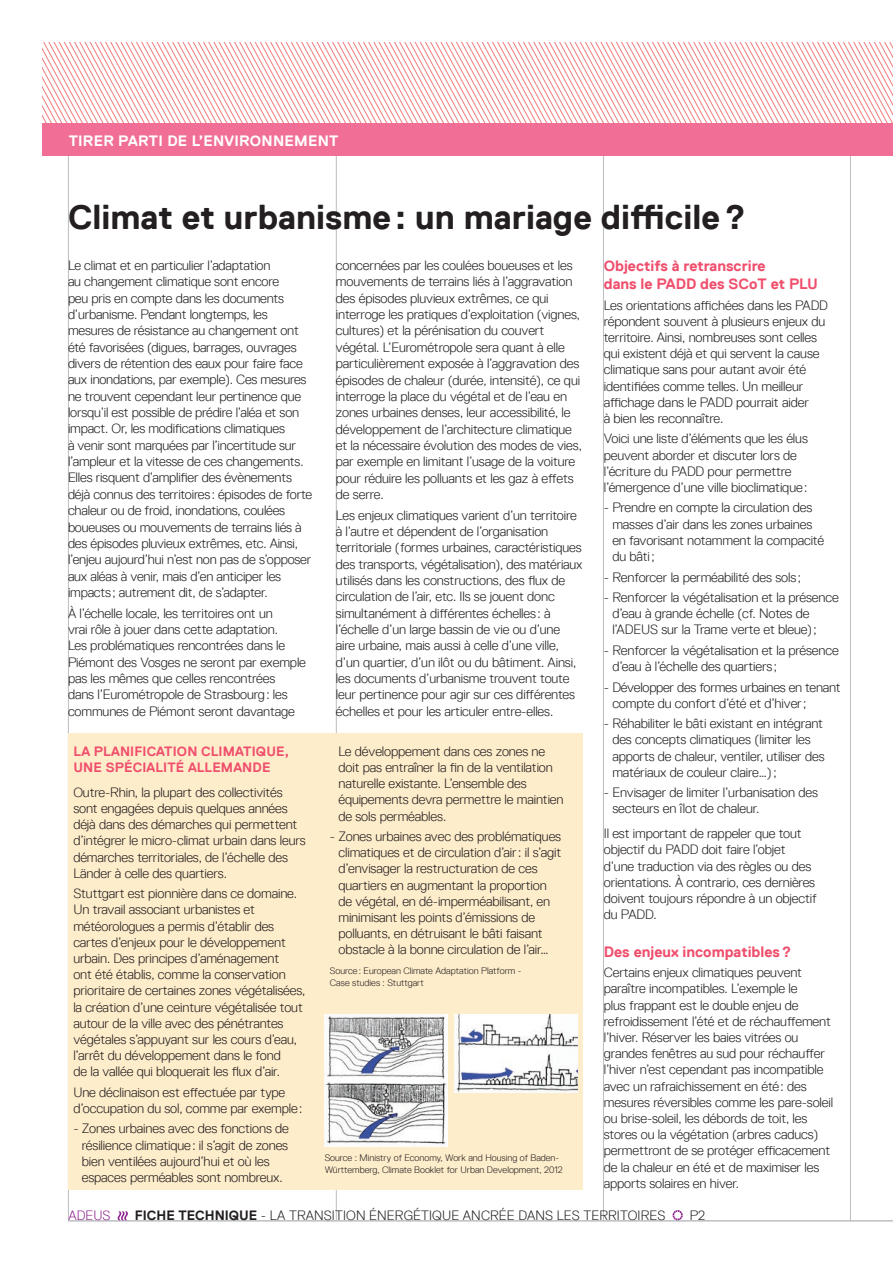
<style>
.page{position:relative;width:893px;height:1263px;background:#fff}
.page>*{position:absolute;margin:0;border:0;box-sizing:border-box;transform-origin:0 0}
.t1{font:700 34.5px "Replica";color:#231f20}
.t2{font:700 15px/18px "Replica";color:#ef4f6d}
.t3{font:700 15px "Replica";letter-spacing:.015em;color:#fff}
.t4{font:300 13.5px/16.2px "Replica";letter-spacing:-.01em;color:#231f20}
.t5{font:300 13.5px "Replica";letter-spacing:.01em;color:#231f20}
.t6{font:700 13.5px/16.2px "Replica";letter-spacing:.01em;color:#ef4f6d}
.t7{font:300 13.5px "Replica";color:#90268f}
.t8{font:300 9.45px/11.4px "Replica";color:#231f20}
.s1{font-weight:700}
</style>
<div class="page">
<hr style="left:603px;top:98px;width:1px;height:1123px;background:#bcbdc0">
<hr style="left:850px;top:98px;width:1px;height:1123px;background:#bcbdc0">
<hr style="left:336px;top:98px;width:1px;height:1123px;background:#bcbdc0">
<hr style="left:68px;top:98px;width:1px;height:1123px;background:#bcbdc0">
<hr style="left:68px;top:1220px;width:825px;height:1px;background:#bcbdc0">
<svg style="left:118px;top:1211px;width:10px;height:9px"></svg>
<svg style="left:672px;top:1210px;width:11px;height:10px"></svg>
<div style="left:43px;top:122px;width:850px;height:33px;background:#f16f96"></div>
<svg style="left:43px;top:43px;width:850px;height:80px"></svg>
<div style="left:68px;top:733px;width:515px;height:456px;background:#feedcb"></div>
<img style="left:455px;top:1015px;width:122px;height:77px">
<img style="left:324px;top:1015px;width:124px;height:131px">
<p class="t3" style="left:69px;top:132px;width:271px">TIRER PARTI DE L’ENVIRONNEMENT</p>
<h1 class="t1" style="left:68px;top:198px;width:680px">Climat et urbanisme: un mariage difficile?</h1>
<p class="t4" style="left:68px;top:257px;width:246px">Le climat et en particulier l’adaptation<br>au changement climatique sont encore<br>peu pris en compte dans les documents d’urbanisme. Pendant longtemps, les mesures de résistance au changement ont été favorisées (digues, barrages, ouvrages divers de rétention des eaux pour faire face aux inondations, par exemple). Ces mesures ne trouvent cependant leur pertinence que lorsqu’il est possible de prédire l’aléa et son impact. Or, les modifications climatiques<br>à venir sont marquées par l’incertitude sur l’ampleur et la vitesse de ces changements.<br>Elles risquent d’amplifier des évènements déjà connus des territoires: épisodes de forte chaleur ou de froid, inondations, coulées boueuses ou mouvements de terrains liés à des épisodes pluvieux extrêmes, etc. Ainsi, l’enjeu aujourd’hui n’est non pas de s’opposer aux aléas à venir, mais d’en anticiper les impacts; autrement dit, de s’adapter.</p>
<p class="t4" style="left:68px;top:605px;width:240px">À l’échelle locale, les territoires ont un<br>vrai rôle à jouer dans cette adaptation.<br>Les problématiques rencontrées dans le Piémont des Vosges ne seront par exemple pas les mêmes que celles rencontrées<br>dans l’Eurométropole de Strasbourg: les communes de Piémont seront davantage</p>
<p class="t2" style="left:604px;top:257px;width:216px">Objectifs à retranscrire<br>dans le PADD des SCoT et PLU</p>
<p class="t4" style="left:604px;top:297px;width:226px">Les orientations affichées dans les PADD répondent souvent à plusieurs enjeux du territoire. Ainsi, nombreuses sont celles qui existent déjà et qui servent la cause climatique sans pour autant avoir été identifiées comme telles. Un meilleur affichage dans le PADD pourrait aider<br>à bien les reconnaître.</p>
<p class="t4" style="left:604px;top:431px;width:206px">Voici une liste d’éléments que les élus peuvent aborder et discuter lors de l’écriture du PADD pour permettre l’émergence d’une ville bioclimatique:</p>
<p class="t4" style="left:612px;top:500px;width:213px;text-indent:-9px">- Prendre en compte la circulation des masses d’air dans les zones urbaines en favorisant notamment la compacité du bâti;</p>
<p class="t4" style="left:604px;top:569px;width:199px">- Renforcer la perméabilité des sols;</p>
<p class="t4" style="left:612px;top:589px;width:228px;text-indent:-9px">- Renforcer la végétalisation et la présence d’eau à grande échelle (cf. Notes de l’ADEUS sur la Trame verte et bleue);</p>
<p class="t4" style="left:612px;top:642px;width:228px;text-indent:-9px">- Renforcer la végétalisation et la présence d’eau à l’échelle des quartiers;</p>
<p class="t4" style="left:612px;top:679px;width:230px;text-indent:-9px">- Développer des formes urbaines en tenant compte du confort d’été et d’hiver;</p>
<p class="t4" style="left:612px;top:715px;width:214px;text-indent:-9px">- Réhabiliter le bâti existant en intégrant des concepts climatiques (limiter les apports de chaleur, ventiler, utiliser des matériaux de couleur claire…);</p>
<p class="t4" style="left:612px;top:784px;width:207px;text-indent:-9px">- Envisager de limiter l’urbanisation des secteurs en îlot de chaleur.</p>
<p class="t4" style="left:604px;top:825px;width:215px">Il est important de rappeler que tout objectif du PADD doit faire l’objet d’une traduction via des règles ou des orientations. À contrario, ces dernières doivent toujours répondre à un objectif du PADD.</p>
<p class="t2" style="left:604px;top:942px;width:189px">Des enjeux incompatibles?</p>
<p class="t4" style="left:604px;top:964px;width:231px">Certains enjeux climatiques peuvent paraître incompatibles. L’exemple le<br>plus frappant est le double enjeu de refroidissement l’été et de réchauffement l’hiver. Réserver les baies vitrées ou grandes fenêtres au sud pour réchauffer l’hiver n’est cependant pas incompatible avec un rafraichissement en été: des mesures réversibles comme les pare-soleil ou brise-soleil, les débords de toit, les stores ou la végétation (arbres caducs) permettront de se protéger efficacement de la chaleur en été et de maximiser les apports solaires en hiver.</p>
<p class="t4" style="left:336px;top:257px;width:247px">concernées par les coulées boueuses et les mouvements de terrains liés à l’aggravation des épisodes pluvieux extrêmes, ce qui interroge les pratiques d’exploitation (vignes, cultures) et la pérénisation du couvert végétal. L’Eurométropole sera quant à elle particulièrement exposée à l’aggravation des épisodes de chaleur (durée, intensité), ce qui interroge la place du végétal et de l’eau en zones urbaines denses, leur accessibilité, le développement de l’architecture climatique et la nécessaire évolution des modes de vies, par exemple en limitant l’usage de la voiture pour réduire les polluants et les gaz à effets de serre.</p>
<p class="t4" style="left:336px;top:507px;width:248px">Les enjeux climatiques varient d’un territoire à l’autre et dépendent de l’organisation territoriale (formes urbaines, caractéristiques des transports, végétalisation), des matériaux utilisés dans les constructions, des flux de circulation de l’air, etc. Ils se jouent donc simultanément à différentes échelles: à l’échelle d’un large bassin de vie ou d’une aire urbaine, mais aussi à celle d’une ville, d’un quartier, d’un ilôt ou du bâtiment. Ainsi, les documents d’urbanisme trouvent toute leur pertinence pour agir sur ces différentes échelles et pour les articuler entre-elles.</p>
<p class="t6" style="left:73px;top:743px;width:217px">LA PLANIFICATION CLIMATIQUE,<br>UNE SPÉCIALITÉ ALLEMANDE</p>
<p class="t4" style="left:73px;top:784px;width:234px">Outre-Rhin, la plupart des collectivités sont engagées depuis quelques années déjà dans des démarches qui permettent d’intégrer le micro-climat urbain dans leurs démarches territoriales, de l’échelle des Länder à celle des quartiers.</p>
<p class="t4" style="left:73px;top:885px;width:234px">Stuttgart est pionnière dans ce domaine.<br>Un travail associant urbanistes et météorologues a permis d’établir des cartes d’enjeux pour le développement urbain. Des principes d’aménagement<br>ont été établis, comme la conservation prioritaire de certaines zones végétalisées, la création d’une ceinture végétalisée tout autour de la ville avec des pénétrantes végétales s’appuyant sur les cours d’eau, l’arrêt du développement dans le fond<br>de la vallée qui bloquerait les flux d’air.</p>
<p class="t4" style="left:73px;top:1084px;width:231px">Une déclinaison est effectuée par type d’occupation du sol, comme par exemple:</p>
<p class="t4" style="left:82px;top:1121px;width:209px;text-indent:-9px">- Zones urbaines avec des fonctions de résilience climatique: il s’agit de zones bien ventilées aujourd’hui et où les espaces perméables sont nombreux.</p>
<p class="t4" style="left:338px;top:743px;width:227px">Le développement dans ces zones ne doit pas entraîner la fin de la ventilation naturelle existante. L’ensemble des équipements devra permettre le maintien de sols perméables.</p>
<p class="t4" style="left:338px;top:828px;width:224px;text-indent:-9px">- Zones urbaines avec des problématiques climatiques et de circulation d’air: il s’agit d’envisager la restructuration de ces quartiers en augmentant la proportion de végétal, en dé-imperméabilisant, en minimisant les points d’émissions de polluants, en détruisant le bâti faisant obstacle à la bonne circulation de l’air…</p>
<p class="t8" style="left:330px;top:965px;width:193px">Source : European Climate Adaptation Platform -<br>Case studies : Stuttgart</p>
<p class="t8" style="left:325px;top:1152px;width:240px">Source : Ministry of Economy, Work and Housing of Baden-<br>Württemberg, Climate Booklet for Urban Development, 2012</p>
<p class="t7" style="left:69px;top:1208px;width:43px">ADEUS</p>
<p class="t5" style="left:135px;top:1208px;width:532px"><span class="s1">FICHE TECHNIQUE</span> - LA TRANSITION ÉNERGÉTIQUE ANCRÉE DANS LES TERRITOIRES</p>
<p class="t4" style="left:690px;top:1208px;width:17px">P2</p>
</div>
